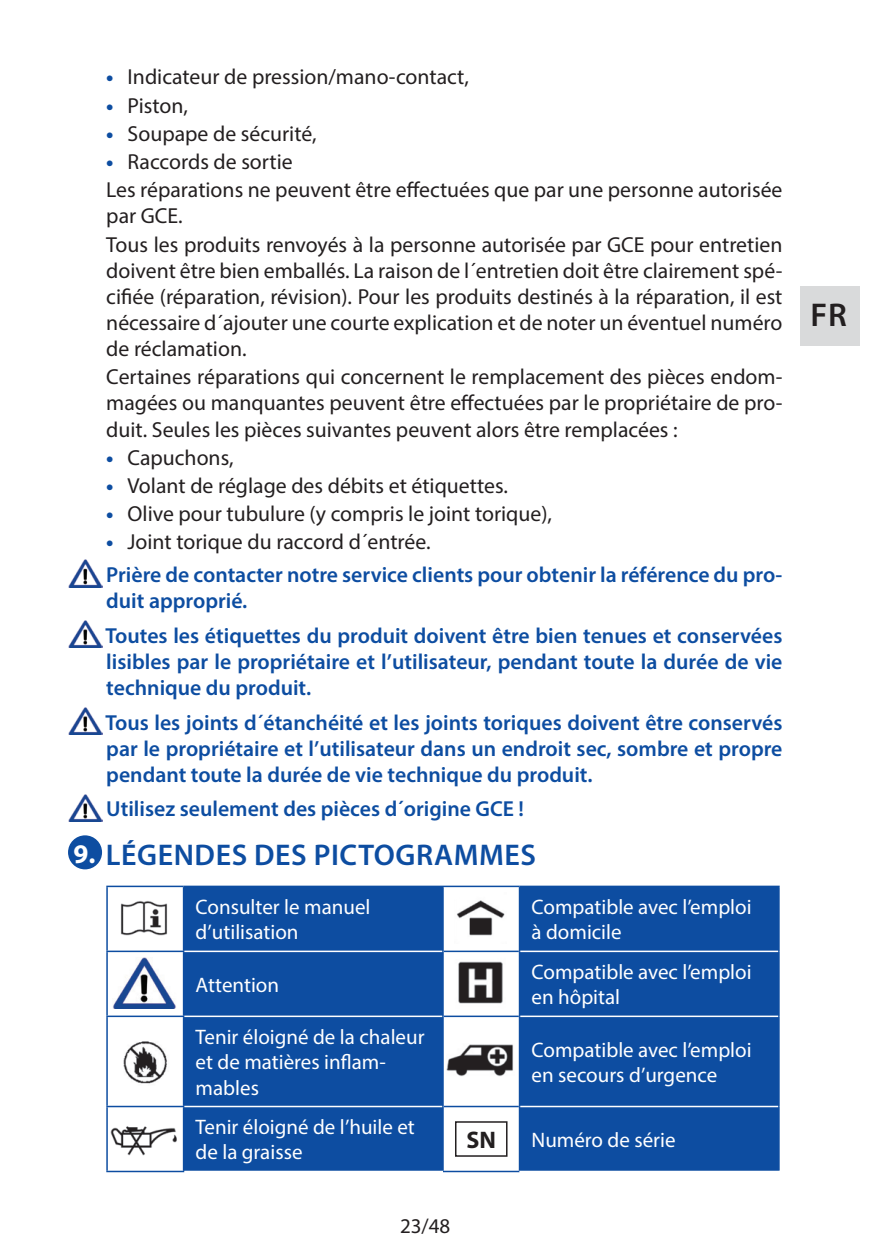
<style>
.page{position:relative;width:893px;height:1259px;background:#fff}
.page>*{position:absolute;margin:0;border:0;box-sizing:border-box;transform-origin:0 0}
.t1{font:600 33px "Myriad Pro";color:#231f20}
.t2{font:600 30px "Myriad Pro";letter-spacing:.02em;color:#0d4da1}
.t3{font:700 27px "Myriad Pro";color:#fff}
.t4{font:700 24px "Myriad Pro";color:#231f20}
.TEXT{font:21.6px/26.1px "Myriad Pro";color:#231f20;text-align:justify}
.WARNING{font:600 21.6px/26.1px "Myriad Pro";color:#0d4da1;text-align:justify}
.TABLE_-_WHITE{font:21px/25.2px "Myriad Pro";color:#fff}
.t5{font:21px "Myriad Pro";color:#231f20}
.s1{font-weight:700;color:#0d4da1}
</style>
<div class="page">
<div style="left:800px;top:286px;width:59px;height:59px;background:#d9dadb"></div>
<svg style="left:184px;top:887px;width:594px;height:283px;background:#205ba8"></svg>
<hr style="left:106px;top:885px;width:78px;height:2px;background:#0d4da1">
<hr style="left:106px;top:887px;width:2px;height:63px;background:#0d4da1">
<hr style="left:184px;top:885px;width:259px;height:2px;background:#0d4da1">
<hr style="left:183px;top:887px;width:1px;height:63px;background:#0d4da1">
<hr style="left:443px;top:885px;width:76px;height:2px;background:#0d4da1">
<hr style="left:442px;top:887px;width:2px;height:64px;background:#0d4da1">
<hr style="left:519px;top:885px;width:261px;height:2px;background:#0d4da1">
<hr style="left:519px;top:887px;width:1px;height:64px;background:#0d4da1">
<hr style="left:778px;top:887px;width:2px;height:64px;background:#0d4da1">
<hr style="left:106px;top:950px;width:78px;height:2px;background:#0d4da1">
<hr style="left:106px;top:952px;width:2px;height:63px;background:#0d4da1">
<hr style="left:183px;top:952px;width:1px;height:63px;background:#0d4da1">
<hr style="left:442px;top:951px;width:2px;height:65px;background:#0d4da1">
<hr style="left:519px;top:951px;width:1px;height:65px;background:#0d4da1">
<hr style="left:778px;top:951px;width:2px;height:65px;background:#0d4da1">
<hr style="left:106px;top:1015px;width:78px;height:2px;background:#0d4da1">
<hr style="left:106px;top:1017px;width:2px;height:88px;background:#0d4da1">
<hr style="left:183px;top:1017px;width:1px;height:88px;background:#0d4da1">
<hr style="left:442px;top:1016px;width:2px;height:90px;background:#0d4da1">
<hr style="left:519px;top:1016px;width:1px;height:90px;background:#0d4da1">
<hr style="left:778px;top:1016px;width:2px;height:90px;background:#0d4da1">
<hr style="left:106px;top:1105px;width:78px;height:2px;background:#0d4da1">
<hr style="left:106px;top:1107px;width:2px;height:63px;background:#0d4da1">
<hr style="left:183px;top:1107px;width:1px;height:63px;background:#0d4da1">
<hr style="left:442px;top:1106px;width:2px;height:64px;background:#0d4da1">
<hr style="left:519px;top:1106px;width:1px;height:64px;background:#0d4da1">
<hr style="left:778px;top:1106px;width:2px;height:64px;background:#0d4da1">
<hr style="left:106px;top:1170px;width:78px;height:2px;background:#0d4da1">
<hr style="left:444px;top:950px;width:75px;height:2px;background:#0d4da1">
<hr style="left:444px;top:1015px;width:75px;height:2px;background:#0d4da1">
<hr style="left:444px;top:1105px;width:75px;height:2px;background:#0d4da1">
<hr style="left:443px;top:1170px;width:76px;height:2px;background:#0d4da1">
<hr style="left:184px;top:950px;width:258px;height:2px;background:#fff">
<hr style="left:184px;top:1015px;width:258px;height:2px;background:#fff">
<hr style="left:184px;top:1105px;width:258px;height:2px;background:#fff">
<hr style="left:520px;top:950px;width:258px;height:2px;background:#fff">
<hr style="left:520px;top:1015px;width:258px;height:2px;background:#fff">
<hr style="left:520px;top:1105px;width:258px;height:2px;background:#fff">
<div style="left:455px;top:1121px;width:52px;height:35px;border:2px solid #231f20"></div>
<img style="left:68px;top:560px;width:34px;height:27px">
<img style="left:68px;top:620px;width:34px;height:28px">
<img style="left:68px;top:707px;width:34px;height:27px">
<img style="left:68px;top:794px;width:34px;height:27px">
<div style="left:68px;top:835px;width:34px;height:34px;background:#0d4da1;border-radius:50%"></div>
<img style="left:121px;top:901px;width:46px;height:35px">
<img style="left:454px;top:892px;width:52px;height:51px">
<img style="left:113px;top:957px;width:63px;height:51px">
<img style="left:455px;top:957px;width:51px;height:51px">
<img style="left:123px;top:1041px;width:44px;height:43px">
<img style="left:446px;top:1043px;width:68px;height:34px">
<img style="left:110px;top:1126px;width:67px;height:30px">
<p class="t3" style="left:73px;top:836px;width:21px">9.</p>
<p class="TEXT" style="left:106px;top:64px;width:364px"><span class="s1">•</span> Indicateur de pression/mano-contact,</p>
<p class="TEXT" style="left:106px;top:92px;width:83px"><span class="s1">•</span> Piston,</p>
<p class="TEXT" style="left:106px;top:120px;width:212px"><span class="s1">•</span> Soupape de sécurité,</p>
<p class="TEXT" style="left:106px;top:148px;width:188px"><span class="s1">•</span> Raccords de sortie</p>
<p class="TEXT" style="left:106px;top:177px;width:678px">Les réparations ne peuvent être effectuées que par une personne autorisée par GCE.</p>
<p class="TEXT" style="left:106px;top:231px;width:678px">Tous les produits renvoyés à la personne autorisée par GCE pour entretien doivent être bien emballés. La raison de l´entretien doit être clairement spé&shy;cifiée (réparation, révision). Pour les produits destinés à la réparation, il est nécessaire d´ajouter une courte explication et de noter un éventuel numéro de réclamation.</p>
<p class="TEXT" style="left:106px;top:364px;width:678px">Certaines réparations qui concernent le remplacement des pièces endom&shy;magées ou manquantes peuvent être effectuées par le propriétaire de pro&shy;duit. Seules les pièces suivantes peuvent alors être remplacées :</p>
<p class="TEXT" style="left:106px;top:444px;width:129px"><span class="s1">•</span> Capuchons,</p>
<p class="TEXT" style="left:106px;top:472px;width:403px"><span class="s1">•</span> Volant de réglage des débits et étiquettes.</p>
<p class="TEXT" style="left:106px;top:500px;width:447px"><span class="s1">•</span> Olive pour tubulure (y compris le joint torique),</p>
<p class="TEXT" style="left:106px;top:529px;width:326px"><span class="s1">•</span> Joint torique du raccord d´entrée.</p>
<p class="WARNING" style="left:106px;top:561px;width:678px">Prière de contacter notre service clients pour obtenir la référence du pro&shy;duit approprié.</p>
<p class="WARNING" style="left:105px;top:622px;width:679px">Toutes les étiquettes du produit doivent être bien tenues et conservées lisibles par le propriétaire et l’utilisateur, pendant toute la durée de vie technique du produit.</p>
<p class="WARNING" style="left:105px;top:708px;width:679px">Tous les joints d´étanchéité et les joints toriques doivent être conservés par le propriétaire et l’utilisateur dans un endroit sec, sombre et propre pendant toute la durée de vie technique du produit.</p>
<p class="WARNING" style="left:106px;top:795px;width:419px">Utilisez seulement des pièces d´origine GCE !</p>
<p class="t2" style="left:106px;top:836px;width:432px">LÉGENDES DES PICTOGRAMMES</p>
<p class="TABLE_-_WHITE" style="left:196px;top:894px;width:176px">Consulter le manuel d’utilisation</p>
<p class="TABLE_-_WHITE" style="left:531px;top:894px;width:222px">Compatible avec l’emploi à domicile</p>
<p class="TABLE_-_WHITE" style="left:196px;top:971px;width:85px">Attention</p>
<p class="TABLE_-_WHITE" style="left:531px;top:959px;width:222px">Compatible avec l’emploi en hôpital</p>
<p class="TABLE_-_WHITE" style="left:196px;top:1024px;width:230px">Tenir éloigné de la chaleur et de matières inflam&shy;mables</p>
<p class="TABLE_-_WHITE" style="left:196px;top:1114px;width:221px">Tenir éloigné de l’huile et de la graisse</p>
<p class="TABLE_-_WHITE" style="left:531px;top:1036px;width:222px">Compatible avec l’emploi en secours d’urgence</p>
<p class="t4" style="left:466px;top:1124px;width:31px">SN</p>
<p class="TABLE_-_WHITE" style="left:531px;top:1127px;width:146px">Numéro de série</p>
<p class="t5" style="left:400px;top:1212px;width:52px">23/48</p>
<h1 class="t1" style="left:811px;top:294px;width:38px">FR</h1>
</div>
